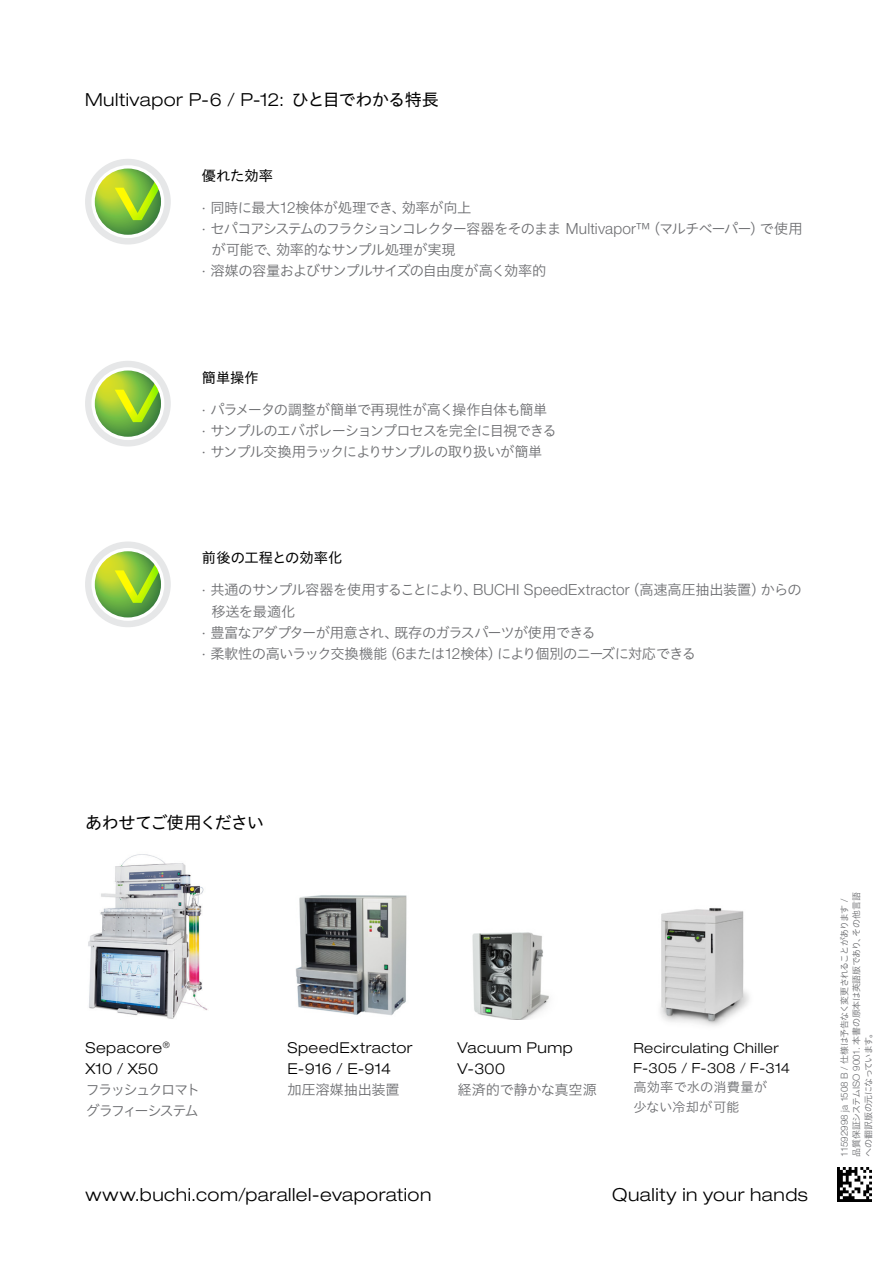
<style>
.page{position:relative;width:893px;height:1263px;background:#fff}
.page>*{position:absolute;margin:0;border:0;box-sizing:border-box;transform-origin:0 0}
.EN_Title{font:300 expanded 18px "Helvetica Neue LT Std";letter-spacing:.03em;color:#000}
.JA_Title{font:17.1px "Hiragino UD Sans Std W4";letter-spacing:-.045em;color:#000}
.t1{font:300 expanded 15px/21.3px "Helvetica Neue LT Std";letter-spacing:.03em;color:#000}
.t2{font:14.25px/21.3px "Hiragino UD Sans Std W3";letter-spacing:-.055em;color:#6d6e71}
.t3{font:14.25px/21.3px "Hiragino UD Sans Std W3";letter-spacing:-.035em;color:#6d6e71}
.t4{font:14.25px "Hiragino UD Sans Std W3";letter-spacing:-.085em;color:#6d6e71}
.t5{font:14.25px "Hiragino UD Sans Std W3";letter-spacing:-.025em;color:#6d6e71}
.JA_Title_small_down{font:14.25px "Hiragino UD Sans Std W4";letter-spacing:-.005em;color:#000}
.t6{font:14.25px/21.3px "Hiragino UD Sans Std W3";letter-spacing:-.115em;color:#6d6e71}
.t7{font:14.25px "Hiragino UD Sans Std W3";letter-spacing:-.02em;color:#6d6e71}
.t8{font:14.25px "Hiragino UD Sans Std W3";letter-spacing:-.015em;color:#6d6e71}
.t9{font:300 expanded 13.95px/19.8px "Helvetica Neue LT Std";letter-spacing:.035em;color:#000}
.t10{font:13.35px/19.8px "Hiragino UD Sans Std N W3";color:#6d6e71}
.JA_Barcode{font:9px/12px "Hiragino UD Sans Std W3";letter-spacing:-.05em;color:#6d6e71}
.s1{font-family:"Hiragino UD Sans Std W4";font-weight:400;font-stretch:normal;font-size:17.1px}
.s2{font-family:"Helvetica Neue LT Std";font-weight:300}
.s3{font-family:"Helvetica Neue LT Std";font-weight:300;font-size:15.45px}
.s4{font-family:"Helvetica Neue LT Std";font-weight:300;font-size:9.75px}
</style>
<div class="page">
<img style="left:838px;top:1167px;width:34px;height:34px">
<div style="left:85px;top:159px;width:86px;height:85px;background:#e6e7e8;border-radius:50%"></div>
<svg style="left:91px;top:165px;width:73px;height:73px"></svg>
<svg style="left:95px;top:169px;width:66px;height:66px"></svg>
<svg style="left:110px;top:168px;width:51px;height:67px"></svg>
<div style="left:85px;top:361px;width:86px;height:85px;background:#e6e7e8;border-radius:50%"></div>
<div style="left:91px;top:367px;width:73px;height:73px;background:#fff;border-radius:50%"></div>
<svg style="left:95px;top:370px;width:66px;height:67px"></svg>
<svg style="left:110px;top:370px;width:51px;height:67px"></svg>
<div style="left:85px;top:541px;width:86px;height:86px;background:#e6e7e8;border-radius:50%"></div>
<svg style="left:91px;top:548px;width:73px;height:73px"></svg>
<svg style="left:95px;top:551px;width:66px;height:66px"></svg>
<svg style="left:110px;top:551px;width:51px;height:67px"></svg>
<img style="left:472px;top:932px;width:77px;height:88px">
<img style="left:660px;top:908px;width:89px;height:118px">
<img style="left:296px;top:895px;width:111px;height:120px">
<img style="left:88px;top:854px;width:120px;height:165px">
<p class="EN_Title" style="left:85px;top:89px;width:355px">Multivapor P-6 / P-12: <span class="s1">ひと目でわかる特長</span></p>
<p class="JA_Title_small_down" style="left:202px;top:165px;width:73px">優れた効率</p>
<p class="t5" style="left:202px;top:196px;width:271px"><span class="s2">∙</span> 同時に最大<span class="s3">12</span>検体が処理でき、効率が向上</p>
<p class="t2" style="left:211px;top:217px;width:593px;text-indent:-9px"><span class="s2">∙</span> セパコアシステムのフラクションコレクター容器をそのまま <span class="s3">Multivapor™</span>（マルチベーパー）で使用が可能で、効率的なサンプル処理が実現</p>
<p class="t2" style="left:202px;top:260px;width:346px"><span class="s2">∙</span> 溶媒の容量およびサンプルサイズの自由度が高く効率的</p>
<p class="JA_Title_small_down" style="left:202px;top:367px;width:58px">簡単操作</p>
<p class="t2" style="left:202px;top:398px;width:347px"><span class="s2">∙</span> パラメータの調整が簡単で再現性が高く操作自体も簡単</p>
<p class="t2" style="left:202px;top:419px;width:356px"><span class="s2">∙</span> サンプルのエバポレーションプロセスを完全に目視できる</p>
<p class="t4" style="left:202px;top:441px;width:342px"><span class="s2">∙</span> サンプル交換用ラックによりサンプルの取り扱いが簡単</p>
<p class="JA_Title_small_down" style="left:202px;top:547px;width:142px">前後の工程との効率化</p>
<p class="t3" style="left:211px;top:578px;width:592px;text-indent:-9px"><span class="s2">∙</span> 共通のサンプル容器を使用することにより、<span class="s3">BUCHI SpeedExtractor</span>（高速高圧抽出装置）からの移送を最適化</p>
<p class="t2" style="left:202px;top:621px;width:395px"><span class="s2">∙</span> 豊富なアダプターが用意され、既存のガラスパーツが使用できる</p>
<p class="t2" style="left:202px;top:642px;width:495px"><span class="s2">∙</span> 柔軟性の高いラック交換機能（<span class="s3">6</span>または<span class="s3">12</span>検体）により個別のニーズに対応できる</p>
<p class="JA_Title" style="left:85px;top:810px;width:180px">あわせてご使用ください</p>
<p class="t1" style="left:85px;top:1036px;width:86px">Sepacore<sup>®<br></sup>X10 / X50</p>
<p class="t6" style="left:85px;top:1078px;width:116px">フラッシュクロマトグラフィーシステム</p>
<p class="t1" style="left:287px;top:1036px;width:126px">SpeedExtractor<br>E-916 / E-914</p>
<p class="t8" style="left:287px;top:1079px;width:114px">加圧溶媒抽出装置</p>
<p class="t1" style="left:457px;top:1037px;width:117px">Vacuum Pump<br>V-300</p>
<p class="t7" style="left:457px;top:1079px;width:141px">経済的で静かな真空源</p>
<p class="t9" style="left:633px;top:1038px;width:158px">Recirculating Chiller<br>F-305 / F-308 / F-314</p>
<p class="t10" style="left:633px;top:1077px;width:135px">高効率で水の消費量が少ない冷却が可能</p>
<p class="EN_Title" style="left:86px;top:1184px;width:347px">www.buchi.com/parallel-evaporation</p>
<p class="EN_Title" style="left:612px;top:1184px;width:197px">Quality in your hands</p>
<p class="JA_Barcode" style="left:838px;top:1156px;width:266px;rotate:-90deg"><span class="s4">11592998 ja 1508 B /</span> 仕様は予告なく変更されることがあります <span class="s4">/</span>品質保証システム<span class="s4">ISO 9001.</span> 本書の原本は英語版であり、その他言語への翻訳版の元になっています。</p>
</div>
